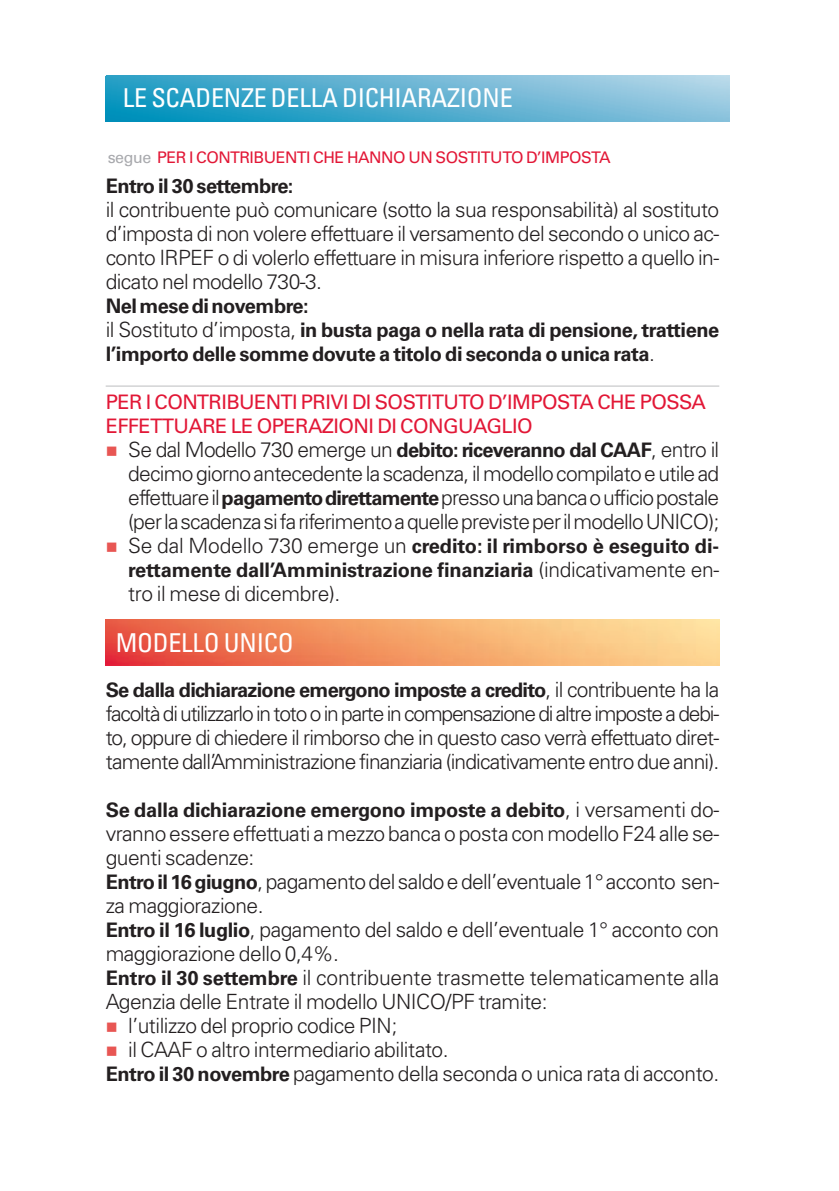
<style>
.page{position:relative;width:839px;height:1191px;background:#fff}
.page>*{position:absolute;margin:0;border:0;box-sizing:border-box;transform-origin:0 0}
.t1{font:condensed 26px "Univers LT Std";letter-spacing:-.01em;color:#fff}
.t2{font:300 21px/24px "Univers LT Std";letter-spacing:-.02em;color:#231f20;text-align:justify}
.t3{font:700 20px/24px "Univers LT Std";letter-spacing:-.02em;color:#231f20}
.t4{font:20px/24px "Univers LT Std";letter-spacing:-.03em;color:#e21736}
.t5{font:700 20px "Univers LT Std";letter-spacing:-.04em;color:#231f20}
.t6{font:16px "Univers LT Std";letter-spacing:-.03em;color:#e21736}
.s1{color:#a8a9ad}
.s2{font-weight:300;font-size:21px}
.s3{color:#e85653}
.s4{font-weight:700;font-size:20px}
</style>
<div class="page">
<hr style="left:106px;top:386px;width:613px;height:1px;background:#bcbdc0">
<img style="left:106px;top:619px;width:613px;height:46px">
<img style="left:106px;top:75px;width:623px;height:46px">
<p class="t1" style="left:123px;top:88px;width:391px">LE SCADENZE DELLA DICHIARAZIONE</p>
<p class="t6" style="left:108px;top:151px;width:504px"><span class="s1">segue</span> PER I CONTRIBUENTI CHE HANNO UN SOSTITUTO D’IMPOSTA</p>
<p class="t3" style="left:106px;top:176px;width:189px">Entro il 30 settembre:</p>
<p class="t2" style="left:106px;top:200px;width:615px">il contribuente può comunicare (sotto la sua responsabilità) al sostituto d’imposta di non volere effettuare il versamento del secondo o unico ac&shy;conto IRPEF o di volerlo effettuare in misura inferiore rispetto a quello in&shy;dicato nel modello 730-3.</p>
<p class="t3" style="left:106px;top:296px;width:615px">Nel mese di novembre:<br><span class="s2">il Sostituto d’imposta,</span> in busta paga o nella rata di pensione, trattiene l’importo delle somme dovute a titolo di seconda o unica rata<span class="s2">.</span></p>
<p class="t4" style="left:106px;top:392px;width:601px">PER I CONTRIBUENTI PRIVI DI SOSTITUTO D’IMPOSTA CHE POSSA<br>EFFETTUARE LE OPERAZIONI DI CONGUAGLIO</p>
<p class="t2" style="left:128px;top:440px;width:592px;text-indent:-22px"><span class="s3">■</span> Se dal Modello 730 emerge un <span class="s4">debito: riceveranno dal CAAF</span>, entro il decimo giorno antecedente la scadenza, il modello compilato e utile ad effettuare il<span class="s4">pagamento direttamente</span>presso una banca o ufficio postale (per la scadenza si fa riferimento a quelle previste per il modello UNICO);</p>
<p class="t3" style="left:106px;top:536px;width:615px;text-align:right"><span class="s3">■</span> <span class="s2">Se dal Modello 730 emerge un</span> credito: il rimborso è eseguito di&shy;rettamente dall’Amministrazione finanziaria <span class="s2">(indicativamente en-</span></p>
<p class="t2" style="left:128px;top:584px;width:214px">tro il mese di dicembre).</p>
<p class="t1" style="left:116px;top:633px;width:180px">MODELLO UNICO</p>
<p class="t5" style="left:106px;top:683px;width:615px">Se dalla dichiarazione emergono imposte a credito<span class="s2">, il contribuente ha la</span></p>
<p class="t2" style="left:106px;top:704px;width:615px">facoltà di utilizzarlo in toto o in parte in compensazione di altre imposte a debi&shy;to, oppure di chiedere il rimborso che in questo caso verrà effettuato diret&shy;tamente dall’Amministrazione finanziaria (indicativamente entro due anni).</p>
<p class="t3" style="left:106px;top:800px;width:615px">Se dalla dichiarazione emergono imposte a debito<span class="s2">, i versamenti do-</span></p>
<p class="t2" style="left:106px;top:824px;width:615px;text-align:left">vranno essere effettuati a mezzo banca o posta con modello F24 alle se&shy;guenti scadenze:<br><span class="s4">Entro il 16 giugno</span>, pagamento del saldo e dell’eventuale 1° acconto sen&shy;za maggiorazione.<br><span class="s4">Entro il 16 luglio</span>, pagamento del saldo e dell’eventuale 1° acconto con maggiorazione dello 0,4%.<br><span class="s4">Entro il 30 settembre</span> il contribuente trasmette telematicamente alla Agenzia delle Entrate il modello UNICO/PF tramite:</p>
<p class="t2" style="left:106px;top:1016px;width:293px"><span class="s3">■</span> l’utilizzo del proprio codice PIN;</p>
<p class="t2" style="left:106px;top:1040px;width:615px"><span class="s3">■</span> il CAAF o altro intermediario abilitato.<br><span class="s4">Entro il 30 novembre</span> pagamento della seconda o unica rata di acconto.</p>
</div>
